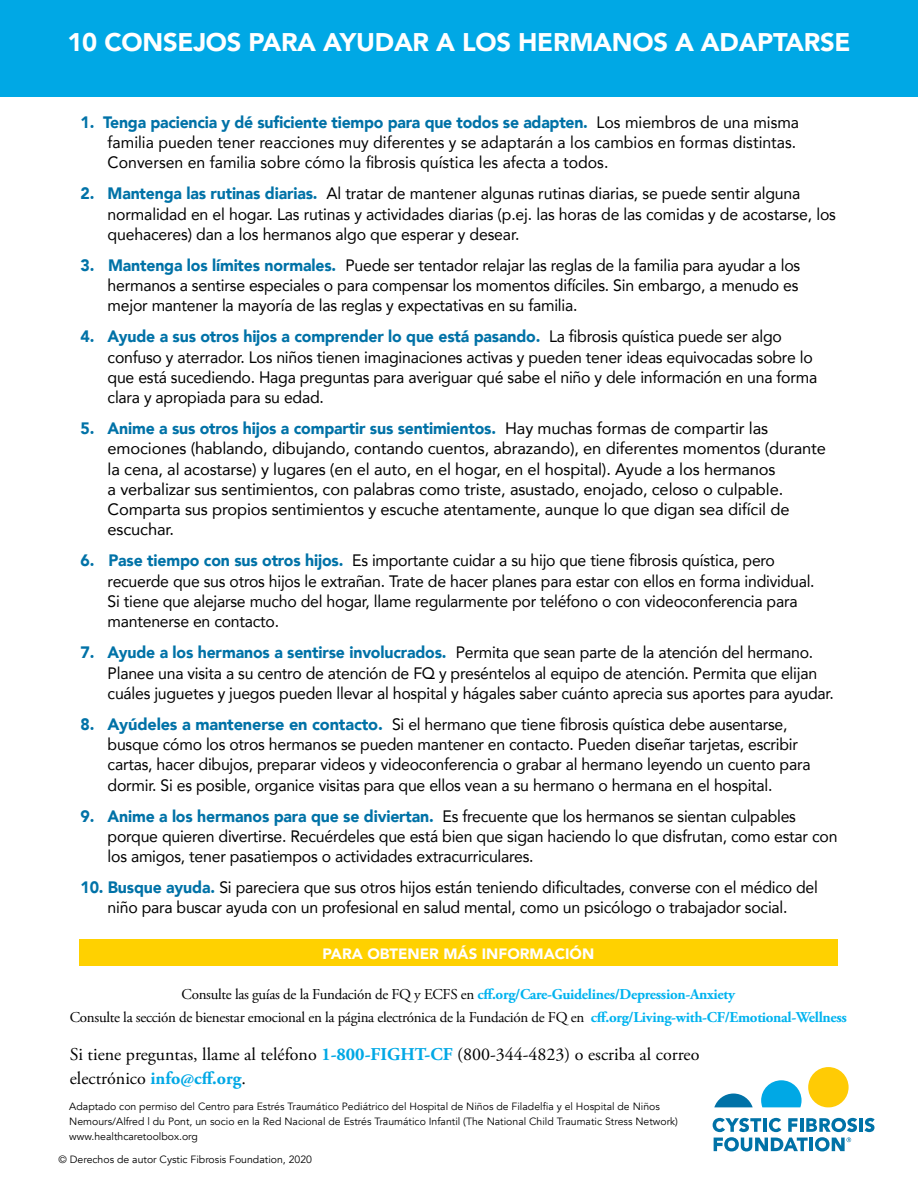
<style>
.page{position:relative;width:918px;height:1188px;background:#fff}
.page>*{position:absolute;margin:0;border:0;box-sizing:border-box;transform-origin:0 0}
.t1{font:900 25.5px "Avenir";letter-spacing:-.01em;color:#fff}
.t2{font:18px/24px "Adobe Garamond Pro";color:#000}
.t3{font:16.5px/20.2px "Avenir";letter-spacing:-.015em;color:#000;scale:.96 1}
.t4{font:16.5px/20.2px "Avenir";letter-spacing:-.015em;color:#000}
.t5{font:15px/22.8px "Adobe Garamond Pro";letter-spacing:-.02em;color:#000;text-align:center}
.t6{font:900 15px "Avenir";color:#fff}
.t7{font:10.5px/15px "Avenir";color:#000}
.s1{font-weight:900;color:#0072a7}
.s2{font-weight:700;color:#00b3ef}
.s3{font-weight:700;color:#00a8e5}
</style>
<div class="page">
<div style="left:0;top:0;width:918px;height:96px;background:#00a8e5"></div>
<div style="left:79px;top:939px;width:758px;height:27px;background:#ffd100"></div>
<svg style="left:714px;top:1094px;width:39px;height:13px"></svg>
<svg style="left:761px;top:1080px;width:41px;height:27px"></svg>
<div style="left:808px;top:1067px;width:41px;height:40px;background:#ffcb05;border-radius:20px"></div>
<hr style="left:859px;top:1118px;width:4px;height:14px;background:#0072a7">
<svg style="left:864px;top:1118px;width:11px;height:14px"></svg>
<svg style="left:713px;top:1118px;width:144px;height:33px"></svg>
<h1 class="t1" style="left:67px;top:20px;width:785px">10 CONSEJOS PARA AYUDAR A LOS HERMANOS A ADAPTARSE</h1>
<p class="t3" style="left:108px;top:111px;width:722px;text-indent:-27px"><span class="s1">1. Tenga paciencia y dé suficiente tiempo para que todos se adapten.</span> Los miembros de una misma familia pueden tener reacciones muy diferentes y se adaptarán a los cambios en formas distintas.<br>Conversen en familia sobre cómo la fibrosis quística les afecta a todos.</p>
<p class="t3" style="left:108px;top:183px;width:760px;text-indent:-27px"><span class="s1">2. Mantenga las rutinas diarias.</span> Al tratar de mantener algunas rutinas diarias, se puede sentir alguna normalidad en el hogar. Las rutinas y actividades diarias (p.ej. las horas de las comidas y de acostarse, los quehaceres) dan a los hermanos algo que esperar y desear.</p>
<p class="t3" style="left:108px;top:255px;width:723px;text-align:justify;text-indent:-27px"><span class="s1">3. Mantenga los límites normales.</span> Puede ser tentador relajar las reglas de la familia para ayudar a los hermanos a sentirse especiales o para compensar los momentos difíciles. Sin embargo, a menudo es mejor mantener la mayoría de las reglas y expectativas en su familia.</p>
<p class="t3" style="left:108px;top:326px;width:741px;text-indent:-27px"><span class="s1">4. Ayude a sus otros hijos a comprender lo que está pasando.</span> La fibrosis quística puede ser algo confuso y aterrador. Los niños tienen imaginaciones activas y pueden tener ideas equivocadas sobre lo que está sucediendo. Haga preguntas para averiguar qué sabe el niño y dele información en una forma clara y apropiada para su edad.</p>
<p class="t4" style="left:108px;top:418px;width:720px;text-indent:-27px"><span class="s1">5. Anime a sus otros hijos a compartir sus sentimientos.</span> Hay muchas formas de compartir las emociones (hablando, dibujando, contando cuentos, abrazando), en diferentes momentos (durante la cena, al acostarse) y lugares (en el auto, en el hogar, en el hospital). Ayude a los hermanos<br>a verbalizar sus sentimientos, con palabras como triste, asustado, enojado, celoso o culpable.<br>Comparta sus propios sentimientos y escuche atentamente, aunque lo que digan sea difícil de escuchar.</p>
<p class="t3" style="left:108px;top:550px;width:738px;text-indent:-27px"><span class="s1">6. Pase tiempo con sus otros hijos.</span> Es importante cuidar a su hijo que tiene fibrosis quística, pero recuerde que sus otros hijos le extrañan. Trate de hacer planes para estar con ellos en forma individual.<br>Si tiene que alejarse mucho del hogar, llame regularmente por teléfono o con videoconferencia para mantenerse en contacto.</p>
<p class="t3" style="left:108px;top:642px;width:758px;text-indent:-27px"><span class="s1">7. Ayude a los hermanos a sentirse involucrados.</span> Permita que sean parte de la atención del hermano.<br>Planee una visita a su centro de atención de FQ y preséntelos al equipo de atención. Permita que elijan cuáles juguetes y juegos pueden llevar al hospital y hágales saber cuánto aprecia sus aportes para ayudar.</p>
<p class="t3" style="left:108px;top:714px;width:734px;text-indent:-27px"><span class="s1">8. Ayúdeles a mantenerse en contacto.</span> Si el hermano que tiene fibrosis quística debe ausentarse, busque cómo los otros hermanos se pueden mantener en contacto. Pueden diseñar tarjetas, escribir cartas, hacer dibujos, preparar videos y videoconferencia o grabar al hermano leyendo un cuento para dormir. Si es posible, organice visitas para que ellos vean a su hermano o hermana en el hospital.</p>
<p class="t3" style="left:108px;top:805px;width:762px;text-indent:-27px"><span class="s1">9. Anime a los hermanos para que se diviertan.</span> Es frecuente que los hermanos se sientan culpables porque quieren divertirse. Recuérdeles que está bien que sigan haciendo lo que disfrutan, como estar con los amigos, tener pasatiempos o actividades extracurriculares.</p>
<p class="t3" style="left:81px;top:877px;width:770px;text-align:center"><span class="s1">10. Busque ayuda.</span> Si pareciera que sus otros hijos están teniendo dificultades, converse con el médico del niño para buscar ayuda con un profesional en salud mental, como un psicólogo o trabajador social.</p>
<p class="t6" style="left:323px;top:941px;width:273px">PARA OBTENER MÁS INFORMACIÓN</p>
<p class="t5" style="left:70px;top:983px;width:779px">Consulte las guías de la Fundación de FQ y ECFS en <span class="s2">cff.org/Care-Guidelines/Depression-Anxiety<br></span>Consulte la sección de bienestar emocional en la página electrónica de la Fundación de FQ en <span class="s2">cff.org/Living-with-CF/Emotional-Wellness</span></p>
<p class="t2" style="left:70px;top:1043px;width:631px">Si tiene preguntas, llame al teléfono <span class="s3">1-800-FIGHT-CF</span> (800-344-4823) o escriba al correo electrónico <span class="s3">info@cff.org</span>.</p>
<p class="t7" style="left:69px;top:1099px;width:610px">Adaptado con permiso del Centro para Estrés Traumático Pediátrico del Hospital de Niños de Filadelfia y el Hospital de Niños<br>Nemours/Alfred l du Pont, un socio en la Red Nacional de Estrés Traumático Infantil (The National Child Traumatic Stress Network) www.healthcaretoolbox.org</p>
<p class="t7" style="left:58px;top:1152px;width:255px">© Derechos de autor Cystic Fibrosis Foundation, 2020</p>
</div>
